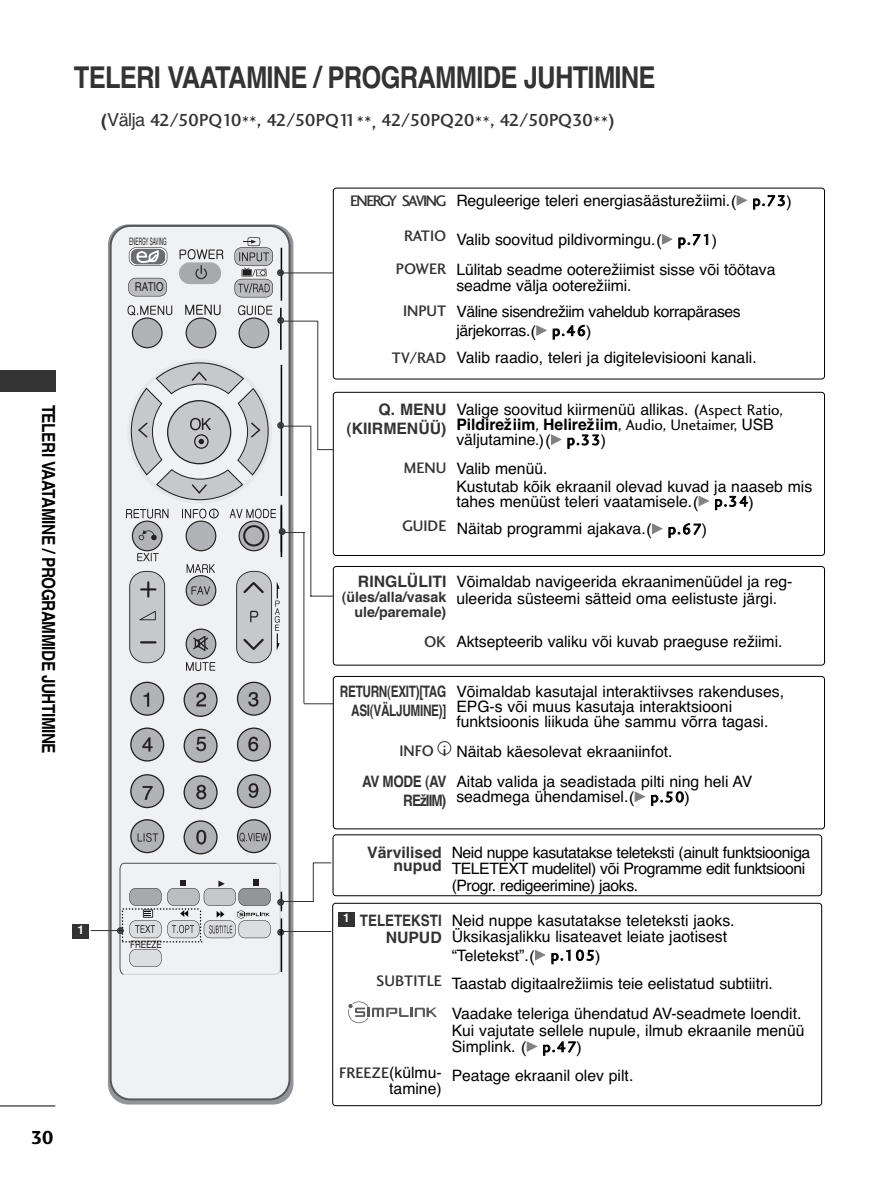
<style>
.page{position:relative;width:893px;height:1190px;background:#fff}
.page>*{position:absolute;margin:0;border:0;box-sizing:border-box;transform-origin:0 0}
.t1{font:700 30px "Helvetica CE";letter-spacing:-.03em;color:#333;scale:.85 1}
.t2{font:19.5px "Charlotte Sans Bold Plain";color:#000}
.t3{font:18px "Charlotte Sans Medium Plain";letter-spacing:-.025em;color:#333}
.t4{font:700 18px "Helvetica CE";letter-spacing:-.03em;color:#000;scale:.85 1}
.t5{font:16.05px "Charlotte Sans Medium Plain";color:#333}
.t6{font:15.75px/15px "Helvetica CE";color:#000}
.t7{font:15.75px/16.5px "Helvetica CE";letter-spacing:-.03em;color:#000}
.t8{font:15.75px/33px "Charlotte Sans Medium Plain";color:#333;text-align:center}
.t9{font:700 15.75px/18.9px "Helvetica CE";color:#333;text-align:right}
.t10{font:700 15.75px/18.9px "Helvetica CE";letter-spacing:-.03em;color:#333;text-align:right;scale:.75 1}
.t11{font:700 15.75px/18.9px "Helvetica CE";letter-spacing:-.065em;color:#333;text-align:right;scale:.85 1}
.t12{font:700 15.75px/16.5px "Helvetica CE";color:#333;text-align:right;scale:.85 1}
.t13{font:15.75px "Charlotte Sans Medium Plain";letter-spacing:-.09em;color:#333}
.t14{font:700 14.25px/15px "Helvetica CE";color:#333;text-align:right}
.t15{font:12.3px "Helvetica";color:#231f20;scale:.79 1}
.t16{font:700 12px "Helvetica";color:#fff}
.t17{font:10.2px "Helvetica";color:#231f20;scale:.45 1}
.t18{font:10.2px "Helvetica";color:#231f20;scale:.79 1}
.s1{font-family:"Charlotte Sans Bold Plain"}
.s2{font-family:"Helvetica CE"}
.s3{font-family:"Charlotte Sans Book Plain"}
.s4{font-family:"FZDING33";font-size:10.5px;color:#808080}
.s5{font-family:"Charlotte Sans Book Plain";font-size:15px}
.s6{font-weight:700}
.s7{font-family:"Charlotte Sans Medium Plain";color:#333}
</style>
<div class="page">
<hr style="left:0;top:1105px;width:55px;height:1px;background:#000">
<div style="left:0;top:370px;width:55px;height:21px;background:#333"></div>
<svg style="left:108px;top:224px;width:185px;height:880px;background:#929496"></svg>
<svg style="left:110px;top:225px;width:180px;height:875px;fill:#f0f1f2"></svg>
<svg style="left:130px;top:681px;width:34px;height:34px"></svg>
<svg style="left:183px;top:683px;width:35px;height:34px"></svg>
<svg style="left:237px;top:681px;width:34px;height:34px"></svg>
<svg style="left:179px;top:249px;width:44px;height:35px"></svg>
<svg style="left:127px;top:305px;width:45px;height:43px"></svg>
<svg style="left:185px;top:304px;width:35px;height:44px"></svg>
<svg style="left:238px;top:305px;width:34px;height:43px"></svg>
<svg style="left:128px;top:247px;width:39px;height:49px"></svg>
<hr style="left:279px;top:272px;width:54px;height:1px;background:#333">
<div style="left:333px;top:188px;width:491px;height:191px;border:1px solid #000;border-radius:3px"></div>
<hr style="left:280px;top:248px;width:2px;height:53px;background:#000">
<hr style="left:280px;top:308px;width:1px;height:42px;background:#000">
<div style="left:333px;top:392px;width:491px;height:164px;border:1px solid #000;border-radius:3px"></div>
<div style="left:277px;top:317px;width:7px;height:7px;border:2px solid #333;border-radius:50%"></div>
<hr style="left:317px;top:321px;width:1px;height:129px;background:#333">
<hr style="left:283px;top:321px;width:35px;height:1px;background:#333">
<div style="left:333px;top:566px;width:491px;height:99px;border:1px solid #000;border-radius:3px"></div>
<div style="left:333px;top:676px;width:491px;height:153px;border:1px solid #000;border-radius:3px"></div>
<svg style="left:304px;top:703px;width:29px;height:1px"></svg>
<hr style="left:303px;top:532px;width:1px;height:171px;background:#333">
<div style="left:333px;top:834px;width:489px;height:62px;border:1px solid #000;border-radius:3px"></div>
<div style="left:332px;top:903px;width:490px;height:203px;border:1px solid #000;border-radius:3px"></div>
<svg style="left:234px;top:237px;width:48px;height:60px"></svg>
<div style="left:277px;top:269px;width:7px;height:7px;border:2px solid #333;border-radius:50%"></div>
<svg style="left:126px;top:359px;width:208px;height:312px"></svg>
<div style="left:279px;top:528px;width:6px;height:7px;border:2px solid #333;border-radius:50%"></div>
<div style="left:72px;top:923px;width:17px;height:15px;background:#333"></div>
<hr style="left:91px;top:930px;width:30px;height:1px;background:#333">
<svg style="left:118px;top:727px;width:333px;height:247px"></svg>
<div style="left:117px;top:927px;width:7px;height:7px;border:2px solid #333;border-radius:50%"></div>
<svg style="left:348px;top:1001px;width:89px;height:22px"></svg>
<hr style="left:280px;top:918px;width:2px;height:54px;background:#000">
<h1 class="t1" style="left:74px;top:66px;width:686px">TELERI VAATAMINE / PROGRAMMIDE JUHTIMINE</h1>
<p class="t3" style="left:100px;top:113px;width:516px"><span class="s1">(</span><span class="s2">Välja</span> 42/50PQ10**, 42/50PQ11**, 42/50PQ20**, 42/50PQ30**)</p>
<p class="t4" style="left:55px;top:404px;width:412px;rotate:90deg">TELERI VAATAMINE / PROGRAMMIDE JUHTIMINE</p>
<p class="t17" style="left:129px;top:238px;width:85px">ENERGY SAVING</p>
<p class="t15" style="left:135px;top:282px;width:38px">RATIO</p>
<p class="t16" style="left:77px;top:925px;width:8px">1</p>
<p class="t18" style="left:130px;top:940px;width:42px">FREEZE</p>
<p class="t2" style="left:31px;top:1129px;width:25px">30</p>
<p class="t13" style="left:350px;top:194px;width:98px">ENERGY SAVING</p>
<p class="t8" style="left:396px;top:221px;width:52px">RATIO<br>POWER</p>
<p class="t8" style="left:403px;top:296px;width:45px">INPUT</p>
<p class="t8" style="left:392px;top:342px;width:56px">TV/RAD</p>
<p class="t6" style="left:456px;top:194px;width:337px">Reguleerige teleri energiasäästurežiimi.<span class="s3">(</span><span class="s4">G</span> <span class="s5">p.73</span><span class="s3">)</span></p>
<p class="t6" style="left:456px;top:226px;width:320px;line-height:30px">Valib soovitud pildivormingu.<span class="s3">(</span><span class="s4">G</span> <span class="s5">p.71</span><span class="s3">)<br></span>Lülitab seadme ooterežiimist sisse või töötava</p>
<p class="t7" style="left:456px;top:274px;width:286px;line-height:25.8px">seadme välja ooterežiimi.<br>Väline sisendrežiim vaheldub korrapärases</p>
<p class="t6" style="left:456px;top:318px;width:302px;line-height:27px">järjekorras.<span class="s3">(</span><span class="s4">G</span> <span class="s5">p.46</span><span class="s3">)<br></span>Valib raadio, teleri ja digitelevisiooni kanali.</p>
<p class="t9" style="left:346px;top:401px;width:101px">Q. MENU (KIIRMENÜÜ)</p>
<p class="t8" style="left:404px;top:452px;width:44px">MENU</p>
<p class="t8" style="left:402px;top:510px;width:46px">GUIDE</p>
<p class="t6" style="left:456px;top:404px;width:328px">Valige soovitud kiirmenüü allikas. <span class="s3">(Aspect Ratio,<br></span><span class="s6">Pildirež iim</span><span class="s3">,</span> <span class="s6">Helirež iim</span><span class="s3">, Audio, Unetaimer,</span> USB väljutamine<span class="s3">.)(</span><span class="s4">G</span> <span class="s5">p.33</span><span class="s3">)</span></p>
<p class="t6" style="left:456px;top:460px;width:357px;line-height:18px">Valib menüü.<br>Kustutab kõik ekraanil olevad kuvad ja naaseb mis</p>
<p class="t6" style="left:456px;top:489px;width:299px;line-height:27.8px">tahes menüüst teleri vaatamisele.<span class="s3">(</span><span class="s4">G</span> <span class="s5">p.34</span><span class="s3">)<br></span>Näitab programmi ajakava.<span class="s3">(</span><span class="s4">G</span> <span class="s5">p.67</span><span class="s3">)</span></p>
<p class="t9" style="left:358px;top:573px;width:90px">RINGLÜLITI</p>
<p class="t14" style="left:342px;top:591px;width:106px">(üles/alla/vasak ule/paremale)</p>
<p class="t5" style="left:424px;top:635px;width:24px">OK</p>
<p class="t6" style="left:456px;top:575px;width:338px;line-height:16.5px">Võimaldab navigeerida ekraanimenüüdel ja reg&shy;uleerida süsteemi sätteid oma eelistuste järgi.</p>
<p class="t6" style="left:456px;top:636px;width:327px">Aktsepteerib valiku või kuvab praeguse režiimi.</p>
<p class="t10" style="left:340px;top:683px;width:143px">RETURN(EXIT)[TAG<br>ASI(VÄLJUMINE)]</p>
<p class="t8" style="left:399px;top:735px;width:49px">INFO i</p>
<p class="t11" style="left:362px;top:774px;width:101px">AV MODE (AV<br>REžIIM)</p>
<p class="t6" style="left:456px;top:685px;width:329px">Võimaldab kasutajal interaktiivses rakenduses,<br>EPG-s või muus kasutaja interaktsiooni funktsioonis liikuda ühe sammu võrra tagasi.</p>
<p class="t6" style="left:456px;top:738px;width:297px;line-height:30px">Näitab käesolevat ekraaniinfot.<br>Aitab valida ja seadistada pilti ning heli AV</p>
<p class="t6" style="left:456px;top:790px;width:235px">seadmega ühendamisel.<span class="s3">(</span><span class="s4">G</span> <span class="s5">p.50</span><span class="s3">)</span></p>
<p class="t9" style="left:367px;top:847px;width:76px;line-height:13.5px">Värvilised nupud</p>
<p class="t7" style="left:451px;top:845px;width:360px">Neid nuppe kasutatakse teleteksti (ainult funktsiooniga<br>TELETEXT mudelitel) või Programme edit funktsiooni (Progr. redigeerimine) jaoks.</p>
<p class="t12" style="left:360px;top:914px;width:98px">TELETEKSTI<br>NUPUD</p>
<p class="t8" style="left:376px;top:966px;width:67px">SUBTITLE</p>
<p class="t16" style="left:343px;top:913px;width:8px">1</p>
<p class="t6" style="left:451px;top:914px;width:284px">Neid nuppe kasutatakse teleteksti jaoks.<br>Üksikasjalikku lisateavet leiate jaotisest</p>
<p class="t6" style="left:451px;top:942px;width:323px;line-height:28.5px">“Teletekst”.<span class="s3">(</span><span class="s4">G</span> <span class="s5">p.105</span><span class="s3">)<br></span>Taastab digitaalrežiimis teie eelistatud subtiitri.</p>
<p class="t6" style="left:451px;top:1006px;width:354px;line-height:16.5px">Vaadake teleriga ühendatud AV-seadmete loendit.<br>Kui vajutate sellele nupule, ilmub ekraanile menüü<br>Simplink. <span class="s3">(</span><span class="s4">G</span> <span class="s5">p.47</span><span class="s3">)</span></p>
<p class="t6" style="left:451px;top:1069px;width:183px">Peatage ekraanil olev pilt.</p>
<p class="t6" style="left:339px;top:1065px;width:104px;line-height:16.5px;text-align:right"><span class="s7">FREEZE</span>(külmu&shy;tamine)</p>
</div>
